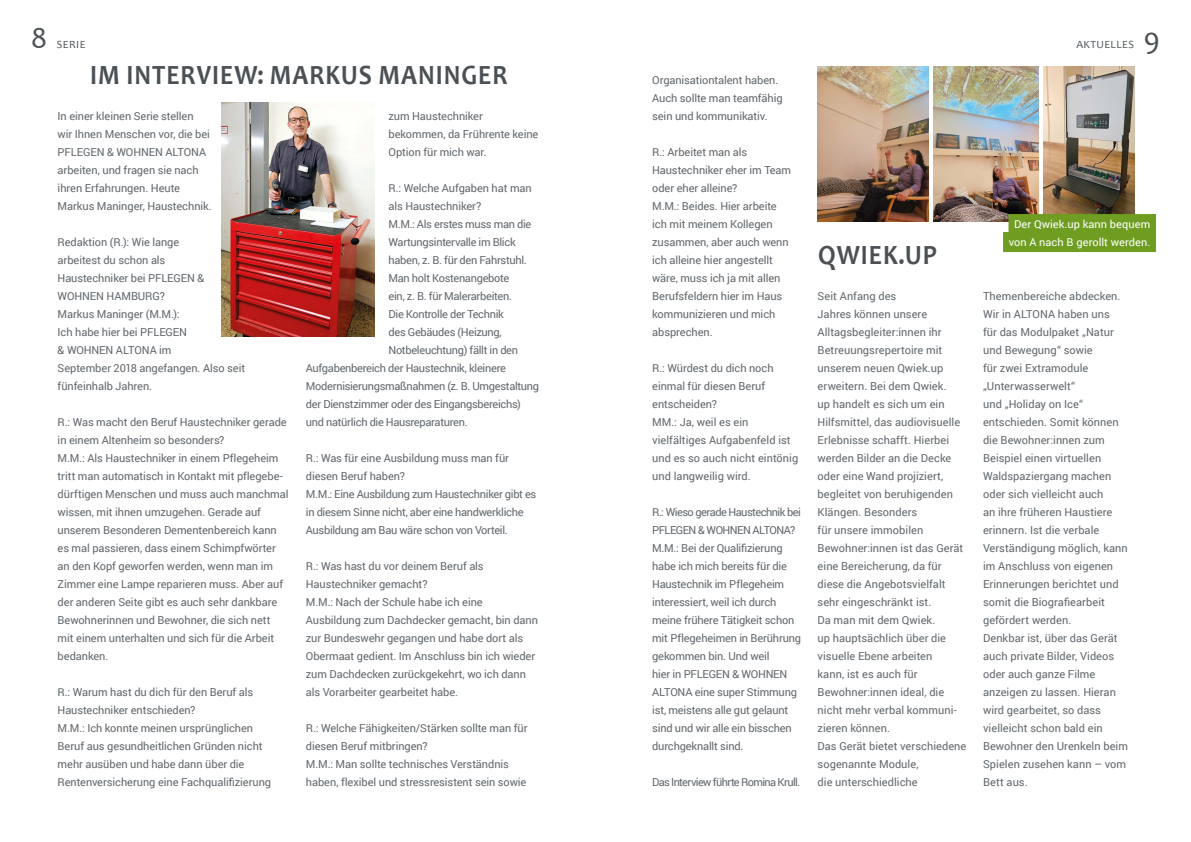
<style>
.page{position:relative;width:1191px;height:842px;background:#fff}
.page>*{position:absolute;margin:0;border:0;box-sizing:border-box;transform-origin:0 0}
.t1{font:30px "Candara";color:#4a5054}
.t2{font:700 28px "Candara";letter-spacing:.04em;color:#4a5054;scale:.9 1}
.t3{font:11px/18px "Roboto";letter-spacing:-.005em;color:#61676c}
.t4{font:11px/18px "Roboto";letter-spacing:-.025em;color:#61676c}
.t5{font:11px "Roboto";letter-spacing:-.03em;color:#61676c}
.t6{font:11px "Roboto";letter-spacing:-.06em;color:#61676c}
.t7{font:11px "Candara";letter-spacing:.04em;color:#4a5054}
.t8{font:10.8px/18px "Roboto";letter-spacing:.005em;color:#fff;text-align:center}
</style>
<div class="page">
<img style="left:221px;top:102px;width:153px;height:234px">
<img style="left:817px;top:66px;width:111px;height:156px">
<img style="left:933px;top:66px;width:105px;height:156px">
<img style="left:1043px;top:66px;width:91px;height:148px">
<div style="left:1008px;top:214px;width:148px;height:20px;background:#6f9d21"></div>
<div style="left:1003px;top:232px;width:153px;height:20px;background:#6f9d21"></div>
<h1 class="t1" style="left:31px;top:20px;width:18px">8</h1>
<p class="t7" style="left:57px;top:38px;width:30px">SERIE</p>
<p class="t7" style="left:1076px;top:38px;width:59px">AKTUELLES</p>
<h1 class="t1" style="left:1143px;top:20px;width:18px">9</h1>
<h2 class="t2" style="left:90px;top:58px;width:465px">IM INTERVIEW: MARKUS MANINGER</h2>
<p class="t3" style="left:58px;top:107px;width:156px">In einer kleinen Serie stellen<br>wir Ihnen Menschen vor, die bei<br>PFLEGEN &amp; WOHNEN ALTONA arbeiten, und fragen sie nach ihren Erfahrungen. Heute<br>Markus Maninger, Haustechnik.</p>
<p class="t3" style="left:58px;top:233px;width:189px">Redaktion (R.): Wie lange<br>arbeitest du schon als<br>Haustechniker bei PFLEGEN &amp;<br>WOHNEN HAMBURG?<br>Markus Maninger (M.M.):<br>Ich habe hier bei PFLEGEN<br>&amp; WOHNEN ALTONA im<br>September 2018 angefangen. Also seit fünfeinhalb Jahren.</p>
<p class="t3" style="left:58px;top:413px;width:232px">R.: Was macht den Beruf Haustechniker gerade in einem Altenheim so besonders?<br>M.M.: Als Haustechniker in einem Pflegeheim tritt man automatisch in Kontakt mit pflegebe&shy;dürftigen Menschen und muss auch manchmal wissen, mit ihnen umzugehen. Gerade auf unserem Besonderen Dementenbereich kann es mal passieren, dass einem Schimpfwörter an den Kopf geworfen werden, wenn man im Zimmer eine Lampe reparieren muss. Aber auf der anderen Seite gibt es auch sehr dankbare Bewohnerinnen und Bewohner, die sich nett mit einem unterhalten und sich für die Arbeit bedanken.</p>
<p class="t3" style="left:58px;top:683px;width:215px">R.: Warum hast du dich für den Beruf als Haustechniker entschieden?<br>M.M.: Ich konnte meinen ursprünglichen Beruf aus gesundheitlichen Gründen nicht mehr ausüben und habe dann über die Rentenversicherung eine Fachqualifizierung</p>
<p class="t3" style="left:388px;top:107px;width:151px">zum Haustechniker bekommen, da Frührente keine<br>Option für mich war.</p>
<p class="t3" style="left:388px;top:179px;width:145px">R.: Welche Aufgaben hat man</p>
<p class="t3" style="left:388px;top:197px;width:94px">als Haustechniker?</p>
<p class="t5" style="left:388px;top:216px;width:144px">M.M.: Als erstes muss man die</p>
<p class="t5" style="left:388px;top:234px;width:129px">Wartungsintervalle im Blick</p>
<p class="t4" style="left:388px;top:251px;width:140px">haben, z. B. für den Fahrstuhl.</p>
<p class="t4" style="left:388px;top:269px;width:122px">Man holt Kostenangebote</p>
<p class="t4" style="left:388px;top:287px;width:125px">ein, z. B. für Malerarbeiten.</p>
<p class="t5" style="left:388px;top:306px;width:117px">Die Kontrolle der Technik</p>
<p class="t5" style="left:388px;top:324px;width:115px">des Gebäudes (Heizung,</p>
<p class="t4" style="left:388px;top:341px;width:131px">Notbeleuchtung) fällt in den</p>
<p class="t4" style="left:306px;top:359px;width:201px">Aufgabenbereich der Haustechnik, kleinere</p>
<p class="t4" style="left:306px;top:377px;width:235px">Modernisierungsmaßnahmen (z. B. Umgestaltung</p>
<p class="t4" style="left:306px;top:395px;width:216px">der Dienstzimmer oder des Eingangsbereichs)</p>
<p class="t5" style="left:306px;top:414px;width:163px">und natürlich die Hausreparaturen.</p>
<p class="t4" style="left:306px;top:449px;width:232px">R.: Was für eine Ausbildung muss man für diesen Beruf haben?<br>M.M.: Eine Ausbildung zum Haustechniker gibt es in diesem Sinne nicht, aber eine handwerkliche Ausbildung am Bau wäre schon von Vorteil.</p>
<p class="t3" style="left:306px;top:557px;width:233px">R.: Was hast du vor deinem Beruf als Haustechniker gemacht?<br>M.M.: Nach der Schule habe ich eine Ausbildung zum Dachdecker gemacht, bin dann zur Bundeswehr gegangen und habe dort als Obermaat gedient. Im Anschluss bin ich wieder zum Dachdecken zurückgekehrt, wo ich dann als Vorarbeiter gearbeitet habe.</p>
<p class="t3" style="left:306px;top:719px;width:223px">R.: Welche Fähigkeiten/Stärken sollte man für diesen Beruf mitbringen?<br>M.M.: Man sollte technisches Verständnis haben, flexibel und stressresistent sein sowie</p>
<p class="t3" style="left:652px;top:71px;width:132px">Organisationtalent haben.<br>Auch sollte man teamfähig sein und kommunikativ.</p>
<p class="t3" style="left:652px;top:143px;width:140px">R.: Arbeitet man als<br>Haustechniker eher im Team oder eher alleine?<br>M.M.: Beides. Hier arbeite ich mit meinem Kollegen zusammen, aber auch wenn ich alleine hier angestellt wäre, muss ich ja mit allen<br>Berufsfeldern hier im Haus kommunizieren und mich absprechen.</p>
<p class="t3" style="left:652px;top:359px;width:147px">R.: Würdest du dich noch einmal für diesen Beruf entscheiden?<br>MM.: Ja, weil es ein vielfältiges Aufgabenfeld ist und es so auch nicht eintönig und langweilig wird.</p>
<p class="t3" style="left:652px;top:503px;width:150px">R.: Wieso gerade Haustechnik bei<br>PFLEGEN &amp; WOHNEN ALTONA?<br>M.M.: Bei der Qualifizierung habe ich mich bereits für die<br>Haustechnik im Pflegeheim interessiert, weil ich durch meine frühere Tätigkeit schon mit Pflegeheimen in Berührung gekommen bin. Und weil<br>hier in PFLEGEN &amp; WOHNEN<br>ALTONA eine super Stimmung ist, meistens alle gut gelaunt sind und wir alle ein bisschen durchgeknallt sind.</p>
<p class="t6" style="left:652px;top:774px;width:150px">Das Interview führte Romina Krull.</p>
<p class="t8" style="left:1008px;top:215px;width:143px">Der Qwiek.up kann bequem von A nach B gerollt werden.</p>
<h2 class="t2" style="left:818px;top:238px;width:133px">QWIEK.UP</h2>
<p class="t3" style="left:817px;top:287px;width:150px">Seit Anfang des<br>Jahres können unsere<br>Alltagsbegleiter:innen ihr<br>Betreuungsrepertoire mit unserem neuen Qwiek.up erweitern. Bei dem Qwiek.<br>up handelt es sich um ein<br>Hilfsmittel, das audiovisuelle<br>Erlebnisse schafft. Hierbei werden Bilder an die Decke oder eine Wand projiziert, begleitet von beruhigenden<br>Klängen. Besonders<br>für unsere immobilen<br>Bewohner:innen ist das Gerät eine Bereicherung, da für diese die Angebotsvielfalt sehr eingeschränkt ist.<br>Da man mit dem Qwiek.<br>up hauptsächlich über die visuelle Ebene arbeiten<br>kann, ist es auch für<br>Bewohner:innen ideal, die nicht mehr verbal kommuni&shy;zieren können.<br>Das Gerät bietet verschiedene sogenannte Module,<br>die unterschiedliche</p>
<p class="t3" style="left:983px;top:287px;width:146px">Themenbereiche abdecken.<br>Wir in ALTONA haben uns<br>für das Modulpaket „Natur und Bewegung“ sowie<br>für zwei Extramodule „Unterwasserwelt“<br>und „Holiday on Ice“ entschieden. Somit können die Bewohner:innen zum<br>Beispiel einen virtuellen<br>Waldspaziergang machen oder sich vielleicht auch<br>an ihre früheren Haustiere erinnern. Ist die verbale<br>Verständigung möglich, kann im Anschluss von eigenen<br>Erinnerungen berichtet und somit die Biografiearbeit gefördert werden.<br>Denkbar ist, über das Gerät auch private Bilder, Videos oder auch ganze Filme anzeigen zu lassen. Hieran wird gearbeitet, so dass vielleicht schon bald ein<br>Bewohner den Urenkeln beim<br>Spielen zusehen kann – vom<br>Bett aus.</p>
</div>
